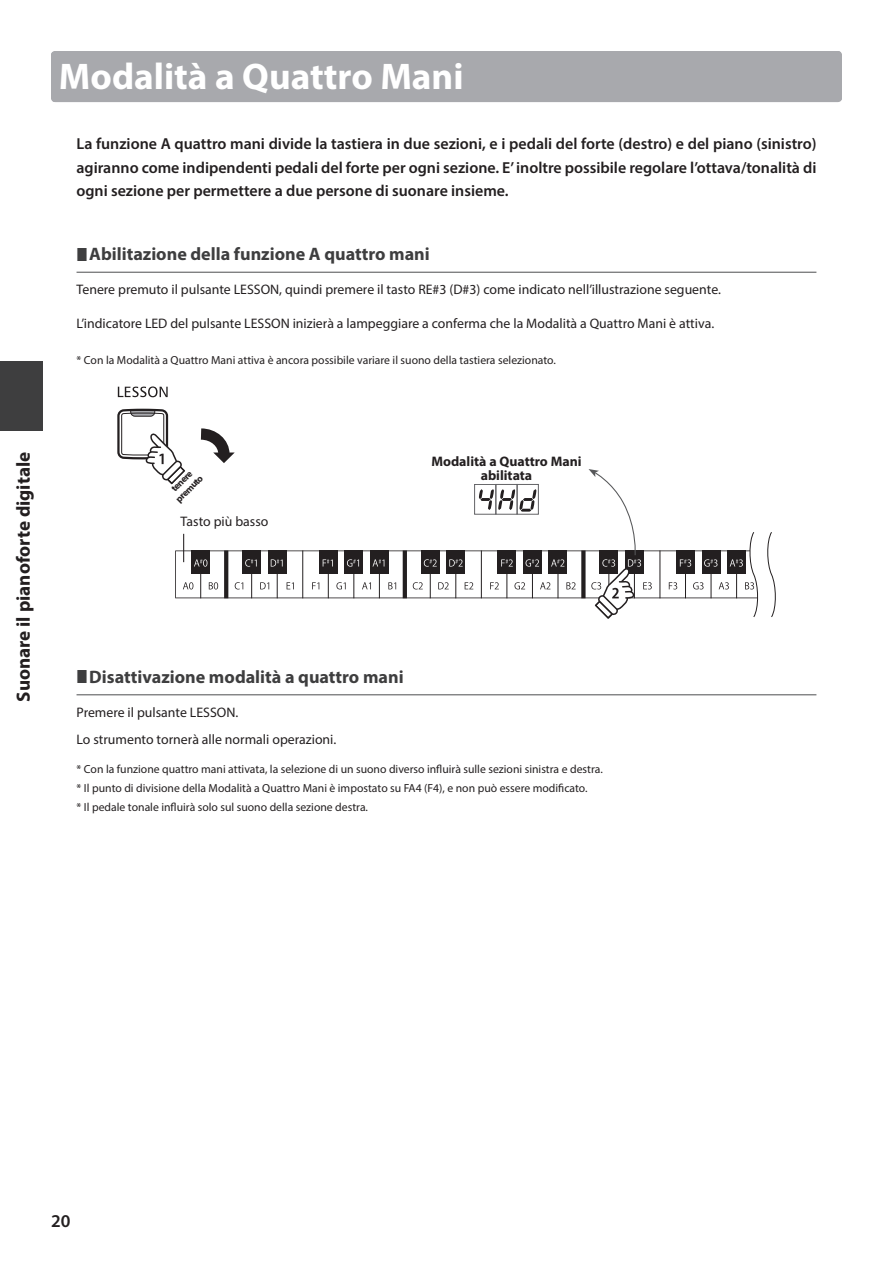
<style>
.page{position:relative;width:893px;height:1263px;background:#fff}
.page>*{position:absolute;margin:0;border:0;box-sizing:border-box;transform-origin:0 0}
.t1{font:700 37.2px "Myriad Pro";color:#fff}
.t2{font:700 19.2px "Myriad Pro";color:#231f20}
.t3{font:700 18px "Myriad Pro";color:#3e3e3f}
.t4{font:600 18px "Myriad Pro";color:#231f20}
.t5{font:600 15.9px/23.4px "Myriad Pro";color:#231f20;text-align:justify}
.t6{font:13.8px/27.6px "Myriad Pro";color:#231f20}
.t7{font:700 13.8px/13.8px "Myriad Pro";color:#231f20;text-align:center}
.t8{font:11.7px/18.6px "Myriad Pro";color:#231f20}
.t9{font:700 9.6px/10.6px "Myriad Pro";color:#231f20;text-align:center}
</style>
<div class="page">
<div style="left:0;top:361px;width:43px;height:70px;background:#3e3e3f"></div>
<div style="left:51px;top:51px;width:791px;height:51px;background:#a8a9ad;border-radius:4px"></div>
<hr style="left:77px;top:272px;width:739px;height:1px;background:#57585a">
<hr style="left:77px;top:694px;width:739px;height:1px;background:#57585a">
<svg style="left:118px;top:386px;width:50px;height:11px"></svg>
<svg style="left:117px;top:409px;width:659px;height:210px"></svg>
<h1 class="t1" style="left:59px;top:52px;width:406px">Modalità a Quattro Mani</h1>
<p class="t5" style="left:77px;top:132px;width:741px">La funzione A quattro mani divide la tastiera in due sezioni, e i pedali del forte (destro) e del piano (sinistro) agiranno come indipendenti pedali del forte per ogni sezione. E’ inoltre possibile regolare l’ottava/tonalità di ogni sezione per permettere a due persone di suonare insieme.</p>
<h3 class="t3" style="left:89px;top:242px;width:342px">Abilitazione della funzione A quattro mani</h3>
<p class="t6" style="left:77px;top:275px;width:645px">Tenere premuto il pulsante LESSON, quindi premere il tasto RE#3 (D#3) come indicato nell’illustrazione seguente.</p>
<p class="t6" style="left:77px;top:309px;width:638px">L’indicatore LED del pulsante LESSON inizierà a lampeggiare a conferma che la Modalità a Quattro Mani è attiva.</p>
<p class="t8" style="left:77px;top:350px;width:480px">* Con la Modalità a Quattro Mani attiva è ancora possibile variare il suono della tastiera selezionato.</p>
<h2 class="t2" style="left:11px;top:702px;width:251px;rotate:-90deg">Suonare il pianoforte digitale</h2>
<p class="t9" style="left:166px;top:489px;width:36px;rotate:-45deg">tenere premuto</p>
<p class="t6" style="left:181px;top:507px;width:89px">Tasto più basso</p>
<p class="t7" style="left:431px;top:454px;width:152px">Modalità a Quattro Mani abilitata</p>
<h3 class="t3" style="left:89px;top:665px;width:316px">Disattivazione modalità a quattro mani</h3>
<p class="t6" style="left:77px;top:698px;width:260px">Premere il pulsante LESSON.<br>Lo strumento tornerà alle normali operazioni.</p>
<p class="t8" style="left:77px;top:760px;width:527px">* Con la funzione quattro mani attivata, la selezione di un suono diverso influirà sulle sezioni sinistra e destra. * Il punto di divisione della Modalità a Quattro Mani è impostato su FA4 (F4), e non può essere modificato.<br>* Il pedale tonale influirà solo sul suono della sezione destra.</p>
<h3 class="t4" style="left:51px;top:1209px;width:21px">20</h3>
</div>
